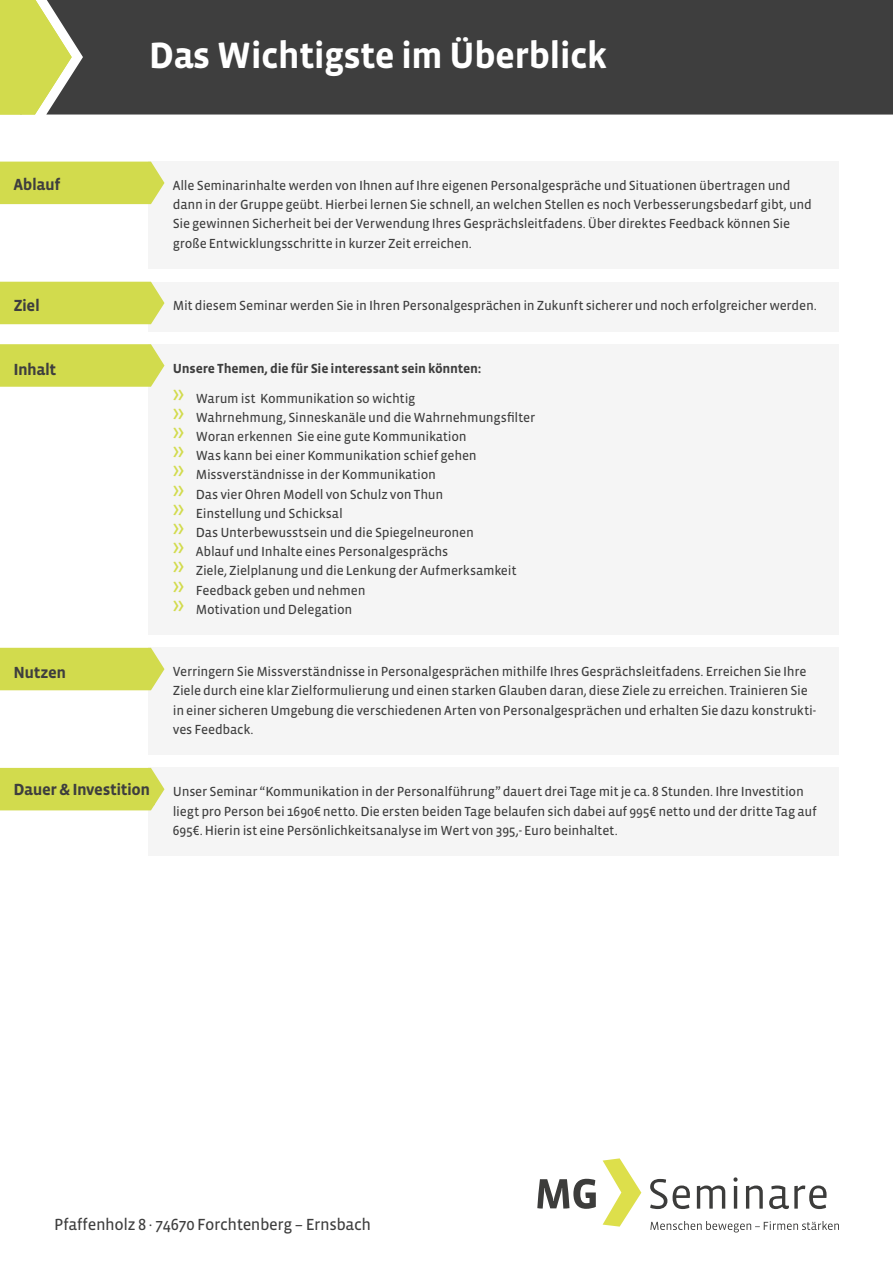
<style>
.page{position:relative;width:893px;height:1263px;background:#fff}
.page>*{position:absolute;margin:0;border:0;box-sizing:border-box;transform-origin:0 0}
.t1{font:700 37.5px "Vista Sans OTCE";letter-spacing:-.02em;color:#fff}
.t2{font:700 16.5px "Vista Sans OTCE";letter-spacing:-.025em;color:#3e3e3e}
.t3{font:16.5px "Vista Sans OTCE";letter-spacing:-.025em;color:#3e3e3e}
.t4{font:13.5px/19.2px "Vista Sans OTCE";letter-spacing:-.015em;color:#3e3e3e}
.t5{font:700 13.5px "Vista Sans OTCE";letter-spacing:-.015em;color:#3e3e3e}
.s1{font-size:24px;color:#d2db4d}
</style>
<div class="page">
<div style="left:72px;top:0;width:821px;height:115px;background:#3e3e3e"></div>
<svg style="left:0;top:0;width:72px;height:115px"></svg>
<div style="left:149px;top:768px;width:690px;height:88px;background:#f5f5f5"></div>
<div style="left:0;top:768px;width:164px;height:42px;background:#d2db4d"></div>
<hr style="left:6px;top:804px;width:149px;height:1px;background:#d2db4d">
<div style="left:149px;top:282px;width:690px;height:49px;background:#f5f5f5"></div>
<div style="left:0;top:282px;width:164px;height:42px;background:#d2db4d"></div>
<hr style="left:6px;top:319px;width:124px;height:2px;background:#d2db4d">
<div style="left:149px;top:344px;width:690px;height:291px;background:#f5f5f5"></div>
<svg style="left:0;top:344px;width:164px;height:43px"></svg>
<hr style="left:6px;top:383px;width:55px;height:2px;background:#d2db4d">
<div style="left:149px;top:648px;width:690px;height:107px;background:#f5f5f5"></div>
<div style="left:0;top:648px;width:164px;height:42px;background:#d2db4d"></div>
<hr style="left:6px;top:687px;width:102px;height:1px;background:#d2db4d">
<div style="left:149px;top:162px;width:690px;height:107px;background:#f5f5f5"></div>
<div style="left:0;top:162px;width:164px;height:42px;background:#d2db4d"></div>
<hr style="left:6px;top:198px;width:124px;height:2px;background:#d2db4d">
<svg style="left:537px;top:1179px;width:59px;height:30px"></svg>
<svg style="left:603px;top:1158px;width:38px;height:68px"></svg>
<svg style="left:650px;top:1221px;width:189px;height:11px"></svg>
<svg style="left:650px;top:1179px;width:17px;height:30px"></svg>
<svg style="left:673px;top:1185px;width:17px;height:24px"></svg>
<svg style="left:697px;top:1185px;width:28px;height:23px"></svg>
<hr style="left:734px;top:1186px;width:3px;height:22px;background:#3c3c3b">
<svg style="left:733px;top:1177px;width:5px;height:5px"></svg>
<svg style="left:746px;top:1185px;width:17px;height:23px"></svg>
<svg style="left:769px;top:1185px;width:57px;height:24px"></svg>
<p class="t2" style="left:13px;top:175px;width:49px">Ablauf</p>
<h1 class="t1" style="left:149px;top:34px;width:460px">Das Wichtigste im Überblick</h1>
<p class="t4" style="left:173px;top:176px;width:641px">Alle Seminarinhalte werden von Ihnen auf Ihre eigenen Personalgespräche und Situationen übertragen und dann in der Gruppe geübt. Hierbei lernen Sie schnell, an welchen Stellen es noch Verbesserungsbedarf gibt, und Sie gewinnen Sicherheit bei der Verwendung Ihres Gesprächsleitfadens. Über direktes Feedback können Sie große Entwicklungsschritte in kurzer Zeit erreichen.</p>
<p class="t2" style="left:13px;top:296px;width:28px">Ziel</p>
<p class="t4" style="left:173px;top:296px;width:645px">Mit diesem Seminar werden Sie in Ihren Personalgesprächen in Zukunft sicherer und noch erfolgreicher werden.</p>
<p class="t2" style="left:13px;top:360px;width:44px">Inhalt</p>
<p class="t5" style="left:173px;top:360px;width:310px">Unsere Themen, die für Sie interessant sein könnten:</p>
<p class="t4" style="left:173px;top:388px;width:364px"><span class="s1">»</span> Warum ist Kommunikation so wichtig<br><span class="s1">»</span> Wahrnehmung, Sinneskanäle und die Wahrnehmungsfilter <span class="s1">»</span> Woran erkennen Sie eine gute Kommunikation<br><span class="s1">»</span> Was kann bei einer Kommunikation schief gehen<br><span class="s1">»</span> Missverständnisse in der Kommunikation<br><span class="s1">»</span> Das vier Ohren Modell von Schulz von Thun<br><span class="s1">»</span> Einstellung und Schicksal<br><span class="s1">»</span> Das Unterbewusstsein und die Spiegelneuronen<br><span class="s1">»</span> Ablauf und Inhalte eines Personalgesprächs<br><span class="s1">»</span> Ziele, Zielplanung und die Lenkung der Aufmerksamkeit<br><span class="s1">»</span> Feedback geben und nehmen<br><span class="s1">»</span> Motivation und Delegation</p>
<p class="t2" style="left:13px;top:663px;width:54px">Nutzen</p>
<p class="t4" style="left:173px;top:662px;width:645px">Verringern Sie Missverständnisse in Personalgesprächen mithilfe Ihres Gesprächsleitfadens. Erreichen Sie Ihre Ziele durch eine klar Zielformulierung und einen starken Glauben daran, diese Ziele zu erreichen. Trainieren Sie in einer sicheren Umgebung die verschiedenen Arten von Personalgesprächen und erhalten Sie dazu konstrukti&shy;ves Feedback.</p>
<p class="t2" style="left:13px;top:780px;width:138px">Dauer &amp; Investition</p>
<p class="t4" style="left:173px;top:782px;width:645px">Unser Seminar “Kommunikation in der Personalführung” dauert drei Tage mit je ca. 8 Stunden. Ihre Investition liegt pro Person bei 1690€ netto. Die ersten beiden Tage belaufen sich dabei auf 995€ netto und der dritte Tag auf<br>695€. Hierin ist eine Persönlichkeitsanalyse im Wert von 395,- Euro beinhaltet.</p>
<p class="t3" style="left:54px;top:1215px;width:319px">Pfaffenholz 8 · 74670 Forchtenberg – Ernsbach</p>
</div>
